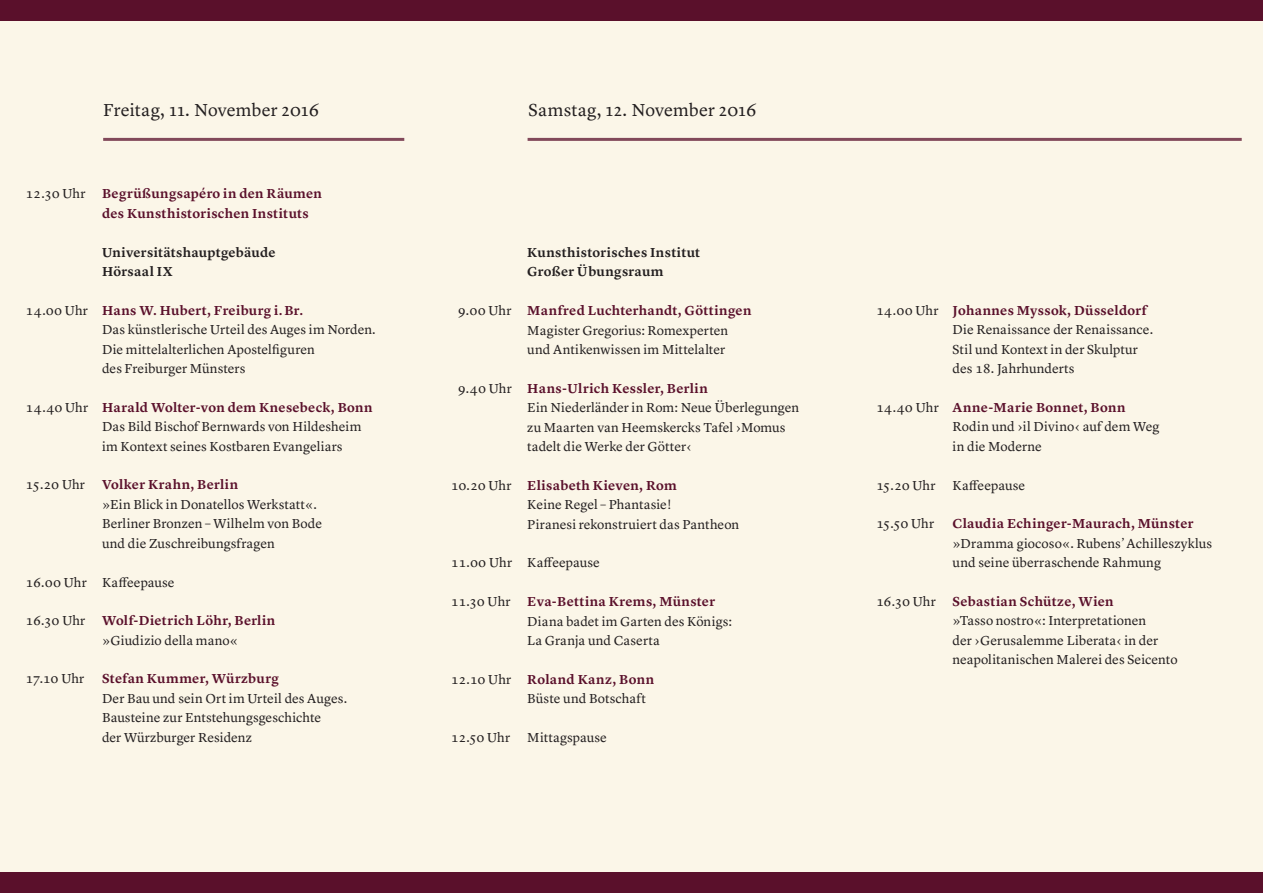
<style>
.page{position:relative;width:1263px;height:893px;background:#fbf6e8}
.page>*{position:absolute;margin:0;border:0;box-sizing:border-box;transform-origin:0 0}
.Programm-Datum{font:18px "Lyon Text";letter-spacing:.005em;color:#231f20}
.Programm-Mengentext{font:13.5px/19.5px "Lyon Text";letter-spacing:.005em;color:#231f20}
.Programm-Mengentext-2{font:600 13.5px/19.5px "Lyon Text";letter-spacing:.025em;color:#231f20}
.Programm-Mengentext-3{font:600 13.5px/19.5px "Lyon Text";letter-spacing:.025em;color:#5a102b}
.s1{font-weight:400;color:#231f20}
.s2{font-weight:600;color:#5a102b}
.s3{font-family:"Lyon Display";font-style:italic}
</style>
<div class="page">
<div style="left:0;top:872px;width:1263px;height:21px;background:#5a102b"></div>
<div style="left:0;top:0;width:1263px;height:21px;background:#5a102b"></div>
<hr style="left:103px;top:138px;width:301px;height:3px;background:#5a102b">
<hr style="left:528px;top:138px;width:714px;height:3px;background:#5a102b">
<p class="Programm-Datum" style="left:103px;top:96px;width:217px">Freitag, 11. November 2016</p>
<p class="Programm-Datum" style="left:529px;top:96px;width:229px">Samstag, 12. November 2016</p>
<p class="Programm-Mengentext-3" style="left:102px;top:183px;width:221px;text-indent:-77px"><span class="s1">12.30 Uhr</span> Begrüßungsapéro in den Räumen des Kunsthistorischen Instituts</p>
<p class="Programm-Mengentext-2" style="left:102px;top:241px;width:175px">Universitätshauptgebäude<br>Hörsaal IX</p>
<p class="Programm-Mengentext" style="left:102px;top:299px;width:275px;text-indent:-77px">14.00 Uhr <span class="s2">Hans W. Hubert, Freiburg i. Br.<br></span>Das künstlerische Urteil des Auges im Norden.<br>Die mittelalterlichen Apostelfiguren<br>des Freiburger Münsters</p>
<p class="Programm-Mengentext" style="left:102px;top:396px;width:272px;text-indent:-77px">14.40 Uhr <span class="s2">Harald Wolter-von dem Knesebeck, Bonn<br></span>Das Bild Bischof Bernwards von Hildesheim im Kontext seines Kostbaren Evangeliars</p>
<p class="Programm-Mengentext" style="left:26px;top:474px;width:61px">15.20 Uhr</p>
<p class="Programm-Mengentext" style="left:102px;top:474px;width:222px"><span class="s2">Volker Krahn, Berlin<br></span>»Ein Blick in Donatellos Werkstatt«.<br>Berliner Bronzen – Wilhelm von Bode und die Zuschreibungsfragen</p>
<p class="Programm-Mengentext" style="left:26px;top:571px;width:151px">16.00 Uhr Kaffeepause</p>
<p class="Programm-Mengentext" style="left:102px;top:610px;width:175px;text-indent:-77px">16.30 Uhr <span class="s2">Wolf-Dietrich Löhr, Berlin </span>»Giudizio della mano«</p>
<p class="Programm-Mengentext" style="left:26px;top:668px;width:60px">17.10 Uhr</p>
<p class="Programm-Mengentext" style="left:102px;top:668px;width:247px"><span class="s2">Stefan Kummer, Würzburg<br></span>Der Bau und sein Ort im Urteil des Auges.<br>Bausteine zur Entstehungsgeschichte<br>der Würzburger Residenz</p>
<p class="Programm-Mengentext-2" style="left:527px;top:242px;width:174px">Kunsthistorisches Institut<br>Großer Übungsraum</p>
<p class="Programm-Mengentext" style="left:527px;top:300px;width:226px;text-indent:-69px">9.00 Uhr <span class="s2">Manfred Luchterhandt, Göttingen<br></span>Magister Gregorius: Romexperten und Antikenwissen im Mittelalter</p>
<p class="Programm-Mengentext" style="left:527px;top:377px;width:273px;text-indent:-69px">9.40 Uhr <span class="s2">Hans-Ulrich Kessler, Berlin<br></span>Ein Niederländer in Rom: Neue Überlegungen zu Maarten van Heemskercks Tafel ›Momus tadelt die Werke der Götter‹</p>
<p class="Programm-Mengentext" style="left:527px;top:474px;width:214px;text-indent:-77px">10.20 Uhr <span class="s2">Elisabeth Kieven, Rom<br></span>Keine Regel – Phantasie!<br>Piranesi rekonstruiert das Pantheon</p>
<p class="Programm-Mengentext" style="left:451px;top:552px;width:151px">11.00 Uhr Kaffeepause</p>
<p class="Programm-Mengentext" style="left:527px;top:591px;width:206px;text-indent:-77px">11.30 Uhr <span class="s2">Eva-Bettina Krems, Münster<br></span>Diana badet im Garten des Königs:<br>La Granja und Caserta</p>
<p class="Programm-Mengentext" style="left:527px;top:668px;width:128px;text-indent:-77px">12.10 Uhr <span class="s2">Roland Kanz, Bonn<br></span>Büste und Botschaft</p>
<p class="Programm-Mengentext" style="left:451px;top:726px;width:61px">12.50 Uhr</p>
<p class="Programm-Mengentext" style="left:527px;top:726px;width:81px">Mittagspause</p>
<p class="Programm-Mengentext" style="left:952px;top:299px;width:202px;text-indent:-77px">14.00 Uhr <span class="s2">Johannes Myssok, Düsseldorf<br></span>Die Renaissance der Renaissance.<br>Stil und Kontext in der Skulptur des 18. Jahrhunderts</p>
<p class="Programm-Mengentext" style="left:952px;top:396px;width:208px;text-indent:-77px">14.40 Uhr <span class="s2">Anne-Marie Bonnet, Bonn<br></span>Rodin und ›il Divino‹ auf dem Weg in die Moderne</p>
<p class="Programm-Mengentext" style="left:876px;top:474px;width:61px">15.20 Uhr</p>
<p class="Programm-Mengentext" style="left:952px;top:474px;width:74px">Kaffeepause</p>
<p class="Programm-Mengentext" style="left:876px;top:513px;width:60px">15.50 Uhr</p>
<p class="Programm-Mengentext" style="left:952px;top:513px;width:261px"><span class="s2">Claudia Echinger-Maurach, Münster </span>»Dramma giocoso«. Rubens<span class="s3">’</span> Achilleszyklus und seine überraschende Rahmung</p>
<p class="Programm-Mengentext" style="left:952px;top:590px;width:226px;text-indent:-77px">16.30 Uhr <span class="s2">Sebastian Schütze, Wien<br></span>»Tasso nostro«: Interpretationen<br>der ›Gerusalemme Liberata‹ in der neapolitanischen Malerei des Seicento</p>
</div>
